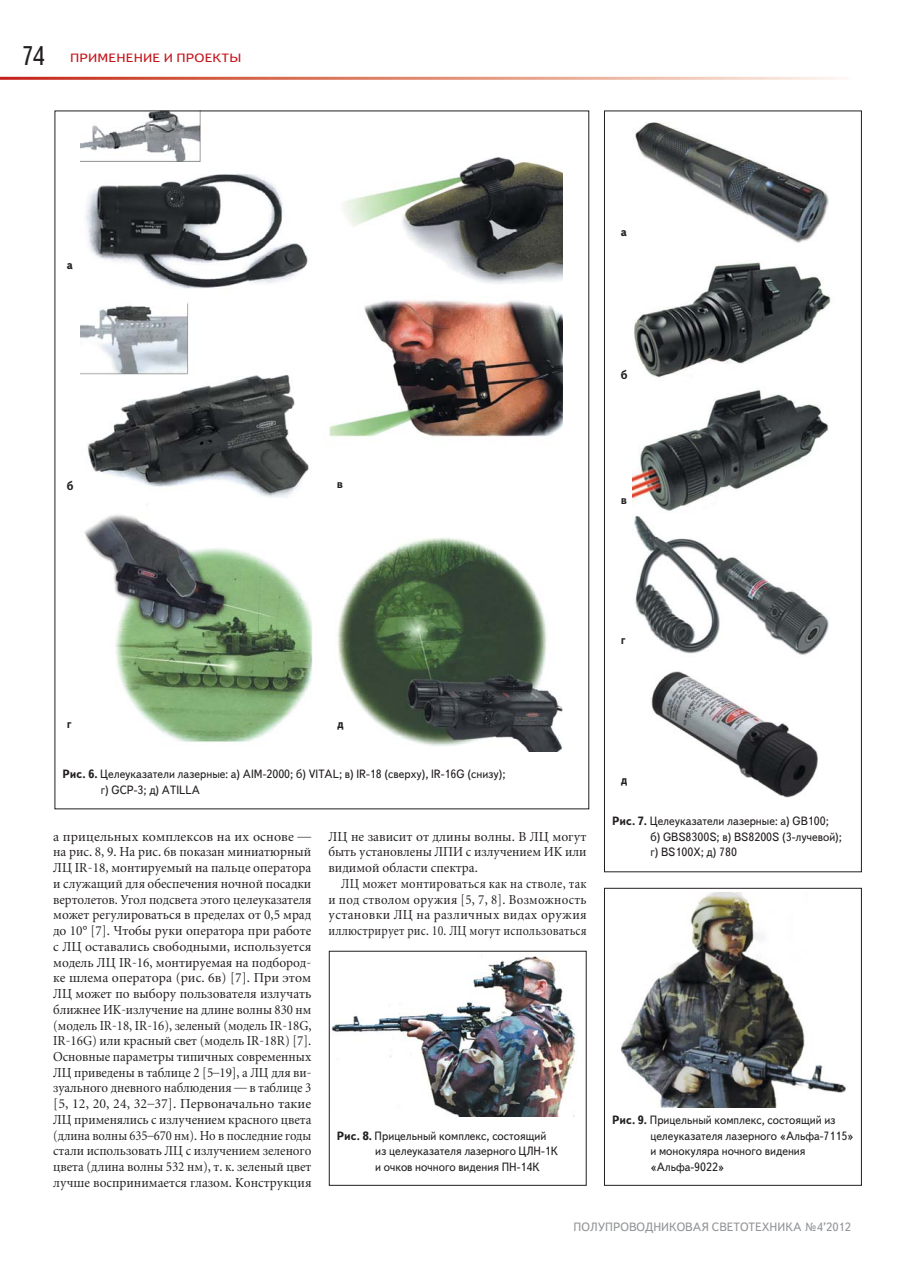
<style>
.page{position:relative;width:915px;height:1263px;background:#fff}
.page>*{position:absolute;margin:0;border:0;box-sizing:border-box;transform-origin:0 0}
.t1{font:27px "Text Book C";color:#231f20;scale:.9 1}
.t2{font:13.5px/15.8px "Miniature";color:#231f20;text-align:justify}
.t3{font:13.5px/15.8px "Miniature";color:#231f20;text-align:justify;scale:.9 1}
.t4{font:12px/15.8px "Text Book C";color:#231f20;scale:.95 1}
.t5{font:12px "Text Book C";color:#939598}
.t6{font:12px "Text Book C";letter-spacing:.01em;color:#c4151c;scale:1.17 1}
.t7{font:700 12px "Text Book C";color:#231f20;scale:.95 1}
.s1{font-weight:700}
</style>
<div class="page">
<img style="left:81px;top:113px;width:481px;height:638px">
<img style="left:632px;top:122px;width:199px;height:676px">
<div style="left:604px;top:111px;width:257px;height:761px;border:1px solid #231f20"></div>
<img style="left:331px;top:956px;width:245px;height:160px">
<div style="left:329px;top:951px;width:257px;height:235px;border:1px solid #231f20"></div>
<img style="left:620px;top:893px;width:227px;height:214px">
<div style="left:604px;top:888px;width:257px;height:298px;border:1px solid #231f20"></div>
<h1 class="t1" style="left:21px;top:47px;width:27px">74</h1>
<p class="t6" style="left:70px;top:54px;width:148px">ПРИМЕНЕНИЕ И ПРОЕКТЫ</p>
<p class="t7" style="left:67px;top:258px;width:8px">а</p>
<p class="t7" style="left:67px;top:479px;width:9px">б</p>
<p class="t7" style="left:337px;top:477px;width:8px">в</p>
<p class="t7" style="left:620px;top:225px;width:8px">а</p>
<p class="t7" style="left:620px;top:368px;width:9px">б</p>
<p class="t7" style="left:620px;top:493px;width:8px">в</p>
<p class="t7" style="left:620px;top:633px;width:7px">г</p>
<p class="t7" style="left:67px;top:717px;width:7px">г</p>
<p class="t7" style="left:337px;top:717px;width:8px">д</p>
<p class="t4" style="left:101px;top:767px;width:427px;text-indent:-38px"><span class="s1">Рис. 6.</span> Целеуказатели лазерные: а) AIM-2000; б) VITAL; в) IR-18 (сверху), IR-16G (снизу); г) GCP-3; д) ATILLA</p>
<p class="t2" style="left:53px;top:830px;width:260px">а прицельных комплексов на их основе — на рис. 8, 9. На рис. 6в показан миниатюрный ЛЦ IR-18, монтируемый на пальце оператора и служащий для обеспечения ночной посадки вертолетов. Угол подсвета этого целеуказателя может регулироваться в пределах от 0,5 мрад до 10° [7]. Чтобы руки оператора при работе с ЛЦ оставались свободными, используется модель ЛЦ IR-16, монтируемая на подбород&shy;ке шлема оператора (рис. 6в) [7]. При этом ЛЦ может по выбору пользователя излучать ближнее ИК-излучение на длине волны 830 нм (модель IR-18, IR-16), зеленый (модель IR-18G, IR-16G) или красный свет (модель IR-18R) [7].<br>Основные параметры типичных современных ЛЦ приведены в таблице 2 [5–19], а ЛЦ для ви&shy;зуального дневного наблюдения — в таблице 3 [5, 12, 20, 24, 32–37]. Первоначально такие ЛЦ применялись с излучением красного цвета (длина волны 635–670 нм). Но в последние годы стали использовать ЛЦ с излучением зеленого цвета (длина волны 532 нм), т. к. зеленый цвет лучше воспринимается глазом. Конструкция</p>
<p class="t2" style="left:328px;top:830px;width:259px">ЛЦ не зависит от длины волны. В ЛЦ могут быть установлены ЛПИ с излучением ИК или видимой области спектра.</p>
<p class="t3" style="left:328px;top:877px;width:288px;text-indent:13px">ЛЦ может монтироваться как на стволе, так и под стволом оружия [5, 7, 8]. Возможность установки ЛЦ на различных видах оружия иллюстрирует рис. 10. ЛЦ могут использоваться</p>
<p class="t4" style="left:375px;top:1129px;width:194px;text-indent:-38px"><span class="s1">Рис. 8.</span> Прицельный комплекс, состоящий из целеуказателя лазерного ЦЛН-1К и очков ночного видения ПН-14К</p>
<p class="t7" style="left:620px;top:773px;width:8px">д</p>
<p class="t4" style="left:650px;top:814px;width:203px;text-indent:-38px"><span class="s1">Рис. 7.</span> Целеуказатели лазерные: а) GB100;<br>б) GBS8300S; в) BS8200S (3-лучевой); г) BS100X; д) 780</p>
<p class="t4" style="left:650px;top:1113px;width:215px;text-indent:-38px"><span class="s1">Рис. 9.</span> Прицельный комплекс, состоящий из целеуказателя лазерного «Альфа-7115» и монокуляра ночного видения «Альфа-9022»</p>
<p class="t5" style="left:573px;top:1222px;width:279px">ПОЛУПРОВОДНИКОВАЯ СВЕТОТЕХНИКА №4’2012</p>
</div>
